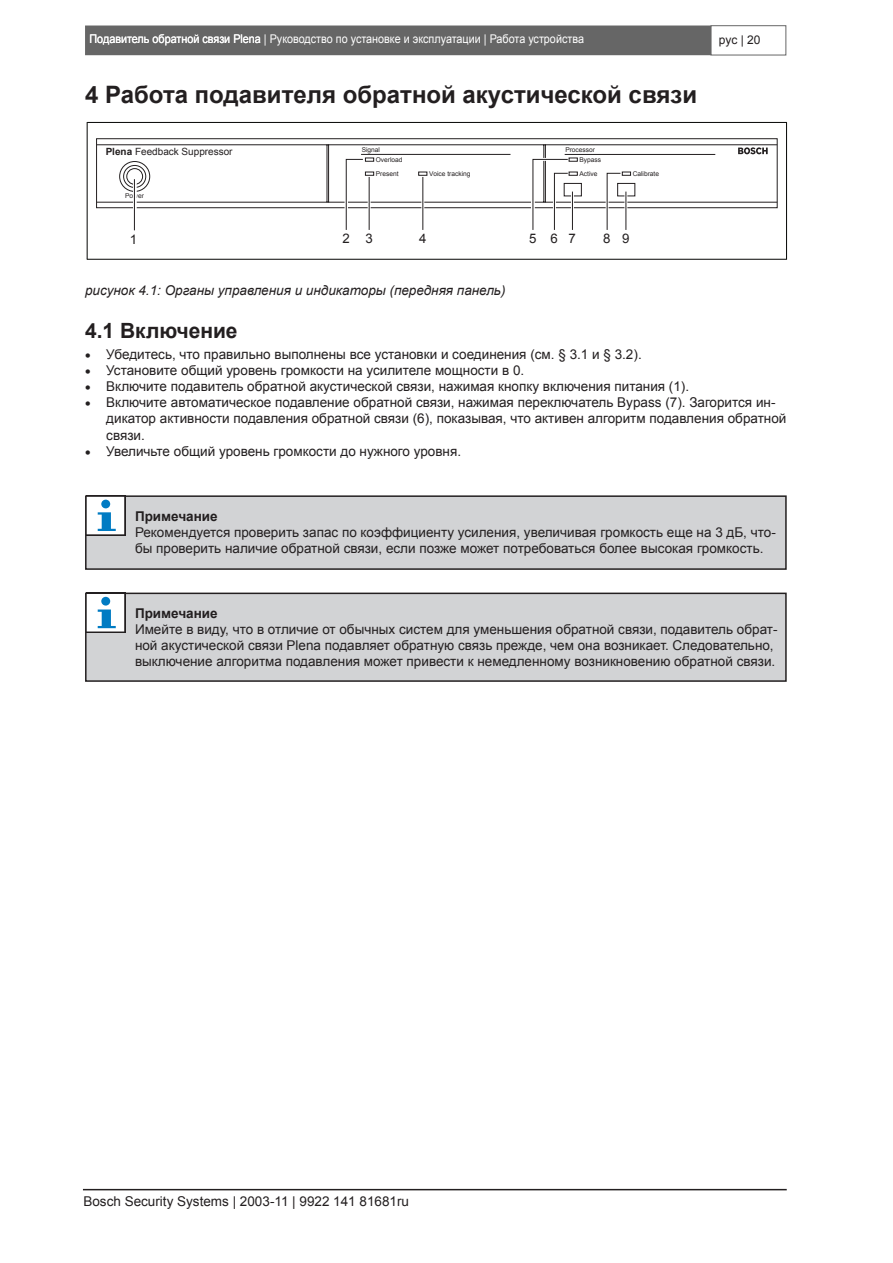
<style>
.page{position:relative;width:893px;height:1263px;background:#fff}
.page>*{position:absolute;margin:0;border:0;box-sizing:border-box;transform-origin:0 0}
.Подзаголовок_1{font:700 24px "Arial";color:#231f20}
.Подзаголовок_2{font:700 21px "Arial";color:#231f20}
.t1{font:13.5px/16.2px "Arial";color:#231f20}
.Рисунок{font:italic 13.5px "Arial";color:#231f20}
.t2{font:700 13.5px "Arial";color:#231f20}
.t3{font:13.2px "Arial";color:#231f20}
.t4{font:12px "Arial";color:#fff;scale:.9 1}
.t5{font:12px "Arial";color:#231f20}
.t6{font:9.9px "Arial";color:#231f20}
.t7{font:6.6px/10.2px "Arial";color:#231f20}
.s1{font-weight:700}
</style>
<div class="page">
<div style="left:86px;top:593px;width:700px;height:88px;background:#d2d3d5"></div>
<div style="left:85px;top:593px;width:702px;height:89px;border:2px solid #231f20"></div>
<svg style="left:86px;top:593px;width:40px;height:40px"></svg>
<div style="left:87px;top:595px;width:36px;height:36px;background:#fff"></div>
<div style="left:87px;top:594px;width:37px;height:37px;border:2px solid #fff"></div>
<div style="left:101px;top:597px;width:9px;height:9px;background:#007bc3;border-radius:50%"></div>
<svg style="left:98px;top:609px;width:18px;height:19px"></svg>
<div style="left:86px;top:496px;width:700px;height:73px;background:#d2d3d5"></div>
<div style="left:85px;top:495px;width:702px;height:75px;border:2px solid #231f20"></div>
<svg style="left:86px;top:496px;width:40px;height:40px"></svg>
<div style="left:87px;top:498px;width:36px;height:36px;background:#fff"></div>
<div style="left:87px;top:497px;width:37px;height:37px;border:2px solid #fff"></div>
<div style="left:101px;top:500px;width:9px;height:8px;background:#007bc3;border-radius:50%"></div>
<svg style="left:98px;top:512px;width:18px;height:19px"></svg>
<hr style="left:83px;top:1189px;width:704px;height:1px;background:#231f20">
<div style="left:86px;top:26px;width:624px;height:28px;background:#666"></div>
<div style="left:85px;top:26px;width:626px;height:29px;border:2px solid #666"></div>
<div style="left:96px;top:138px;width:681px;height:70px;border:1px solid #231f20"></div>
<svg style="left:96px;top:144px;width:682px;height:87px"></svg>
<hr style="left:421px;top:177px;width:3px;height:50px;background:#fff">
<hr style="left:422px;top:177px;width:1px;height:53px;background:#231f20">
<hr style="left:368px;top:177px;width:3px;height:50px;background:#fff">
<hr style="left:369px;top:177px;width:1px;height:53px;background:#231f20">
<hr style="left:571px;top:192px;width:3px;height:35px;background:#fff">
<hr style="left:572px;top:192px;width:1px;height:38px;background:#231f20">
<hr style="left:624px;top:192px;width:3px;height:35px;background:#fff">
<hr style="left:626px;top:192px;width:1px;height:38px;background:#231f20">
<hr style="left:87px;top:122px;width:700px;height:1px;background:#040503">
<hr style="left:786px;top:122px;width:1px;height:138px;background:#040503">
<hr style="left:87px;top:259px;width:699px;height:1px;background:#040503">
<hr style="left:87px;top:122px;width:1px;height:137px;background:#040503">
<p class="t4" style="left:90px;top:31px;width:551px">Подавитель обратной связи Plena | Руководство по установке и эксплуатации | Работа устройства</p>
<p class="t5" style="left:719px;top:32px;width:43px">рус | 20</p>
<p class="Подзаголовок_1" style="left:85px;top:78px;width:614px">4 Работа подавителя обратной акустической связи</p>
<p class="t6" style="left:106px;top:145px;width:128px"><span class="s1">Plena</span> Feedback Suppressor</p>
<p class="t7" style="left:376px;top:144px;width:28px;text-indent:-14px">Signal<br>Overload</p>
<p class="t7" style="left:376px;top:169px;width:24px">Present</p>
<p class="t7" style="left:429px;top:169px;width:43px">Voice tracking</p>
<p class="t7" style="left:579px;top:144px;width:23px;text-indent:-14px">Processor<br>Bypass</p>
<p class="t7" style="left:579px;top:169px;width:20px">Active</p>
<p class="t7" style="left:633px;top:169px;width:28px">Calibrate</p>
<p class="t7" style="left:125px;top:191px;width:20px">Power</p>
<p class="t3" style="left:130px;top:230px;width:9px">1</p>
<p class="t3" style="left:342px;top:230px;width:32px">2 3</p>
<p class="t3" style="left:419px;top:230px;width:9px">4</p>
<p class="t3" style="left:529px;top:230px;width:48px">5 67</p>
<p class="t3" style="left:603px;top:230px;width:28px">8 9</p>
<p class="Рисунок" style="left:85px;top:281px;width:422px">рисунок 4.1: Органы управления и индикаторы (передняя панель)</p>
<p class="Подзаголовок_2" style="left:85px;top:317px;width:154px">4.1 Включение</p>
<p class="t1" style="left:85px;top:346px;width:558px">• Убедитесь, что правильно выполнены все установки и соединения (см. § 3.1 и § 3.2).</p>
<p class="t1" style="left:85px;top:362px;width:441px">• Установите общий уровень громкости на усилителе мощности в 0.</p>
<p class="t1" style="left:85px;top:378px;width:606px">• Включите подавитель обратной акустической связи, нажимая кнопку включения питания (1).</p>
<p class="t1" style="left:106px;top:394px;width:682px;text-indent:-21px">• Включите автоматическое подавление обратной связи, нажимая переключатель Bypass (7). Загорится ин&shy;дикатор активности подавления обратной связи (6), показывая, что активен алгоритм подавления обратной связи.</p>
<p class="t1" style="left:85px;top:443px;width:378px">• Увеличьте общий уровень громкости до нужного уровня.</p>
<p class="t2" style="left:135px;top:507px;width:84px">Примечание</p>
<p class="t1" style="left:135px;top:524px;width:642px">Рекомендуется проверить запас по коэффициенту усиления, увеличивая громкость еще на 3 дБ, что&shy;бы проверить наличие обратной связи, если позже может потребоваться более высокая громкость.</p>
<p class="t2" style="left:135px;top:604px;width:84px">Примечание</p>
<p class="t1" style="left:135px;top:621px;width:644px">Имейте в виду, что в отличие от обычных систем для уменьшения обратной связи, подавитель обрат&shy;ной акустической связи Plena подавляет обратную связь прежде, чем она возникает. Следовательно, выключение алгоритма подавления может привести к немедленному возникновению обратной связи.</p>
<p class="t1" style="left:83px;top:1193px;width:327px">Bosch Security Systems | 2003-11 | 9922 141 81681ru</p>
</div>
